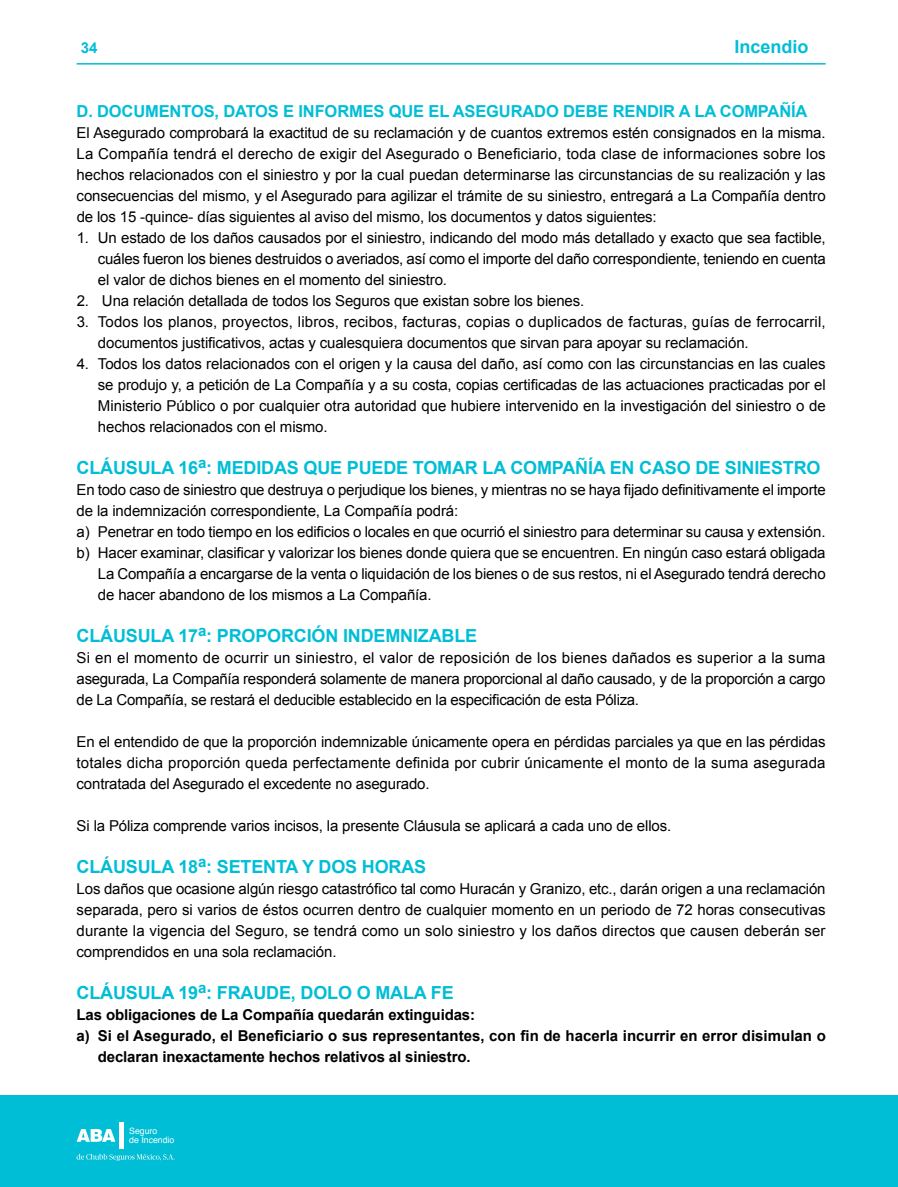
<style>
.page{position:relative;width:898px;height:1187px;background:#fff}
.page>*{position:absolute;margin:0;border:0;box-sizing:border-box;transform-origin:0 0}
.t1{font:700 18px "Arial";letter-spacing:-.01em;color:#00bed6}
.t2{font:700 16.5px "Arial";letter-spacing:-.01em;color:#00bed6}
.t3{font:15px/21px "Arial";letter-spacing:-.01em;color:#000;text-align:justify}
.t4{font:15px/21px "Arial";letter-spacing:.01em;color:#000}
.t5{font:700 15px "Arial";letter-spacing:-.01em;color:#000}
.t6{font:700 15px "Arial";color:#00bed6}
.t7{font:8.85px/8.9px "Helvetica";color:#fff}
</style>
<div class="page">
<hr style="left:77px;top:63px;width:748px;height:2px;background:#00bed6">
<div style="left:0;top:1095px;width:897px;height:91px;background:#00bed6"></div>
<svg style="left:77px;top:1129px;width:38px;height:12px"></svg>
<hr style="left:119px;top:1121px;width:4px;height:27px;background:#fff">
<svg style="left:77px;top:1153px;width:97px;height:7px"></svg>
<p class="t6" style="left:81px;top:38px;width:18px">34</p>
<p class="t1" style="left:734px;top:34px;width:76px">Incendio</p>
<p class="t2" style="left:77px;top:100px;width:732px">D. DOCUMENTOS, DATOS E INFORMES QUE EL ASEGURADO DEBE RENDIR A LA COMPAÑÍA</p>
<p class="t3" style="left:77px;top:122px;width:750px">El Asegurado comprobará la exactitud de su reclamación y de cuantos extremos estén consignados en la misma.<br>La Compañía tendrá el derecho de exigir del Asegurado o Beneficiario, toda clase de informaciones sobre los hechos relacionados con el siniestro y por la cual puedan determinarse las circunstancias de su realización y las consecuencias del mismo, y el Asegurado para agilizar el trámite de su siniestro, entregará a La Compañía dentro de los 15 -quince- días siguientes al aviso del mismo, los documentos y datos siguientes:</p>
<p class="t3" style="left:98px;top:227px;width:729px;text-indent:-21px">1. Un estado de los daños causados por el siniestro, indicando del modo más detallado y exacto que sea factible, cuáles fueron los bienes destruidos o averiados, así como el importe del daño correspondiente, teniendo en cuenta el valor de dichos bienes en el momento del siniestro.</p>
<p class="t3" style="left:77px;top:290px;width:509px">2. Una relación detallada de todos los Seguros que existan sobre los bienes.</p>
<p class="t4" style="left:98px;top:311px;width:729px;text-indent:-21px">3. Todos los planos, proyectos, libros, recibos, facturas, copias o duplicados de facturas, guías de ferrocarril, documentos justificativos, actas y cualesquiera documentos que sirvan para apoyar su reclamación.</p>
<p class="t3" style="left:98px;top:353px;width:729px;text-indent:-21px">4. Todos los datos relacionados con el origen y la causa del daño, así como con las circunstancias en las cuales se produjo y, a petición de La Compañía y a su costa, copias certificadas de las actuaciones practicadas por el Ministerio Público o por cualquier otra autoridad que hubiere intervenido en la investigación del siniestro o de hechos relacionados con el mismo.</p>
<p class="t1" style="left:77px;top:455px;width:745px">CLÁUSULA 16<sup>a</sup>: MEDIDAS QUE PUEDE TOMAR LA COMPAÑÍA EN CASO DE SINIESTRO</p>
<p class="t3" style="left:77px;top:479px;width:750px">En todo caso de siniestro que destruya o perjudique los bienes, y mientras no se haya fijado definitivamente el importe</p>
<p class="t3" style="left:77px;top:500px;width:383px">de la indemnización correspondiente, La Compañía podrá:</p>
<p class="t3" style="left:77px;top:521px;width:750px">a) Penetrar en todo tiempo en los edificios o locales en que ocurrió el siniestro para determinar su causa y extensión.</p>
<p class="t3" style="left:77px;top:542px;width:750px">b) Hacer examinar, clasificar y valorizar los bienes donde quiera que se encuentren. En ningún caso estará obligada</p>
<p class="t3" style="left:98px;top:563px;width:729px">La Compañía a encargarse de la venta o liquidación de los bienes o de sus restos, ni el Asegurado tendrá derecho</p>
<p class="t3" style="left:98px;top:584px;width:335px">de hacer abandono de los mismos a La Compañía.</p>
<p class="t1" style="left:77px;top:623px;width:402px">CLÁUSULA 17<sup>a</sup>: PROPORCIÓN INDEMNIZABLE</p>
<p class="t3" style="left:77px;top:647px;width:750px">Si en el momento de ocurrir un siniestro, el valor de reposición de los bienes dañados es superior a la suma asegurada, La Compañía responderá solamente de manera proporcional al daño causado, y de la proporción a cargo de La Compañía, se restará el deducible establecido en la especificación de esta Póliza.</p>
<p class="t3" style="left:77px;top:731px;width:750px">En el entendido de que la proporción indemnizable únicamente opera en pérdidas parciales ya que en las pérdidas totales dicha proporción queda perfectamente definida por cubrir únicamente el monto de la suma asegurada contratada del Asegurado el excedente no asegurado.</p>
<p class="t3" style="left:77px;top:815px;width:596px">Si la Póliza comprende varios incisos, la presente Cláusula se aplicará a cada uno de ellos.</p>
<p class="t1" style="left:77px;top:854px;width:351px">CLÁUSULA 18<sup>a</sup>: SETENTA Y DOS HORAS</p>
<p class="t3" style="left:77px;top:878px;width:750px">Los daños que ocasione algún riesgo catastrófico tal como Huracán y Granizo, etc., darán origen a una reclamación separada, pero si varios de éstos ocurren dentro de cualquier momento en un periodo de 72 horas consecutivas durante la vigencia del Seguro, se tendrá como un solo siniestro y los daños directos que causen deberán ser comprendidos en una sola reclamación.</p>
<p class="t1" style="left:77px;top:980px;width:378px">CLÁUSULA 19<sup>a</sup>: FRAUDE, DOLO O MALA FE</p>
<p class="t5" style="left:77px;top:1004px;width:400px">Las obligaciones de La Compañía quedarán extinguidas:</p>
<p class="t5" style="left:77px;top:1025px;width:750px">a) Si el Asegurado, el Beneficiario o sus representantes, con fin de hacerla incurrir en error disimulan o</p>
<p class="t5" style="left:98px;top:1046px;width:374px">declaran inexactamente hechos relativos al siniestro.</p>
<p class="t7" style="left:129px;top:1126px;width:47px">Seguro<br>de Incendio</p>
</div>
